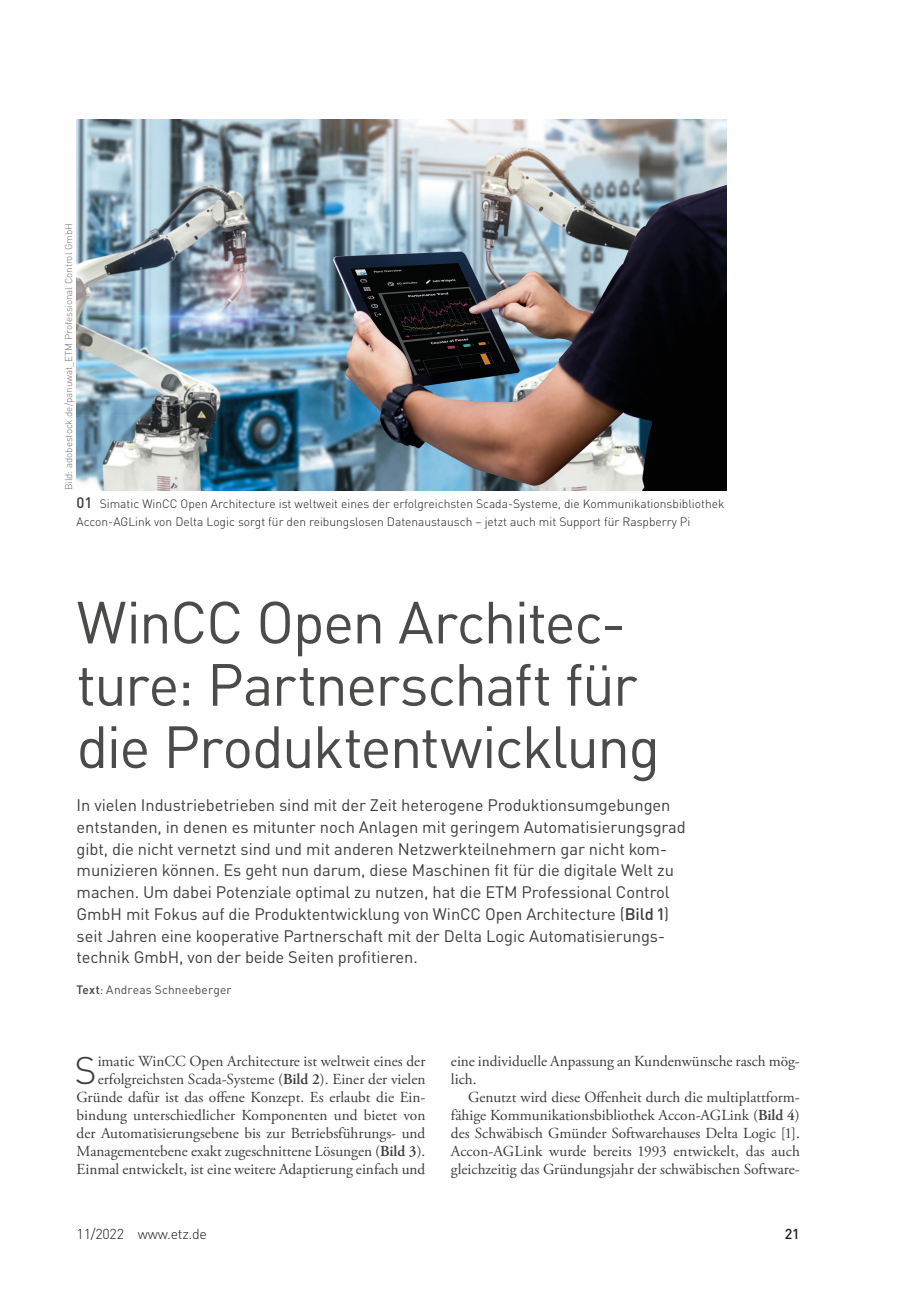
<style>
.page{position:relative;width:919px;height:1289px;background:#fff}
.page>*{position:absolute;margin:0;border:0;box-sizing:border-box;transform-origin:0 0}
.t1{font:58.5px/62.2px "DIN Pro";letter-spacing:-.03em;color:#4b4b4a}
.t2{font:300 37.95px "DIN Pro";color:#3d3d3c}
.t3{font:16.5px/21.8px "DIN Pro";letter-spacing:-.005em;color:#3d3d3c}
.t4{font:15.3px/18px "Adobe Garamond Pro";color:#3d3d3c;text-align:right}
.t5{font:300 14.25px "DIN Pro";letter-spacing:-.015em;color:#1d1d1b}
.t6{font:500 14.25px "DIN Pro";color:#1d1d1b}
.t7{font:300 12px/18px "DIN Pro";color:#1d1d1b}
.t8{font:12px "DIN Pro";letter-spacing:.015em;color:#4b4b4a}
.t9{font:300 9.75px "DIN Pro";color:#70706f}
.s1{font-weight:500;font-size:15px;color:#3d3d3c}
.s2{font-weight:500}
.s3{font-weight:500;color:#3d3d3c}
.s4{font-weight:600}
</style>
<div class="page">
<img style="left:77px;top:119px;width:649px;height:371px">
<p class="t9" style="left:61px;top:490px;width:269px;rotate:-90deg">Bild: adobestock.de/panuwat_ETM Professional Control GmbH</p>
<p class="t7" style="left:77px;top:494px;width:649px"><span class="s1">01</span> Simatic WinCC Open Architecture ist weltweit eines der erfolgreichsten Scada-Systeme, die Kommunikationsbibliothek<br>Accon-AGLink von Delta Logic sorgt für den reibungslosen Datenaustausch – jetzt auch mit Support für Raspberry Pi</p>
<h1 class="t1" style="left:77px;top:585px;width:585px">WinCC Open Architec&shy;ture: Partnerschaft für die Produktentwicklung</h1>
<p class="t3" style="left:77px;top:792px;width:610px">In vielen Industriebetrieben sind mit der Zeit heterogene Produktionsumgebungen entstanden, in denen es mitunter noch Anlagen mit geringem Automatisierungsgrad gibt, die nicht vernetzt sind und mit anderen Netzwerkteilnehmern gar nicht kom&shy;munizieren können. Es geht nun darum, diese Maschinen fit für die digitale Welt zu machen. Um dabei Potenziale optimal zu nutzen, hat die ETM Professional Control GmbH mit Fokus auf die Produktentwicklung von WinCC Open Architecture (<span class="s2">Bild 1</span>) seit Jahren eine kooperative Partnerschaft mit der Delta Logic Automatisierungs&shy;technik GmbH, von der beide Seiten profitieren.</p>
<p class="t8" style="left:77px;top:980px;width:156px"><span class="s3">Text</span>: Andreas Schneeberger</p>
<p class="t4" style="left:77px;top:1052px;width:350px">imatic WinCC Open Architecture ist weltweit eines der erfolgreichsten Scada-Systeme (<span class="s4">Bild 2</span>). Einer der vielen Gründe dafür ist das offene Konzept. Es erlaubt die Ein&shy;bindung unterschiedlicher Komponenten und bietet von der Automatisierungsebene bis zur Betriebsführungs- und Managementebene exakt zugeschnittene Lösungen (<span class="s4">Bild 3</span>).<br>Einmal entwickelt, ist eine weitere Adaptierung einfach und</p>
<p class="t4" style="left:451px;top:1052px;width:350px;text-align:left">eine individuelle Anpassung an Kundenwünsche rasch mög&shy;lich.</p>
<h2 class="t2" style="left:75px;top:1041px;width:24px">S</h2>
<p class="t4" style="left:451px;top:1088px;width:350px;text-align:justify;text-indent:17px">Genutzt wird diese Offenheit durch die multiplattform&shy;fähige Kommunikationsbibliothek Accon-AGLink (<span class="s4">Bild 4</span>) des Schwäbisch Gmünder Softwarehauses Delta Logic [1].<br>Accon-AGLink wurde bereits 1993 entwickelt, das auch gleichzeitig das Gründungsjahr der schwäbischen Software-</p>
<p class="t5" style="left:77px;top:1222px;width:132px">11/2022 www.etz.de</p>
<p class="t6" style="left:784px;top:1222px;width:17px">21</p>
</div>
